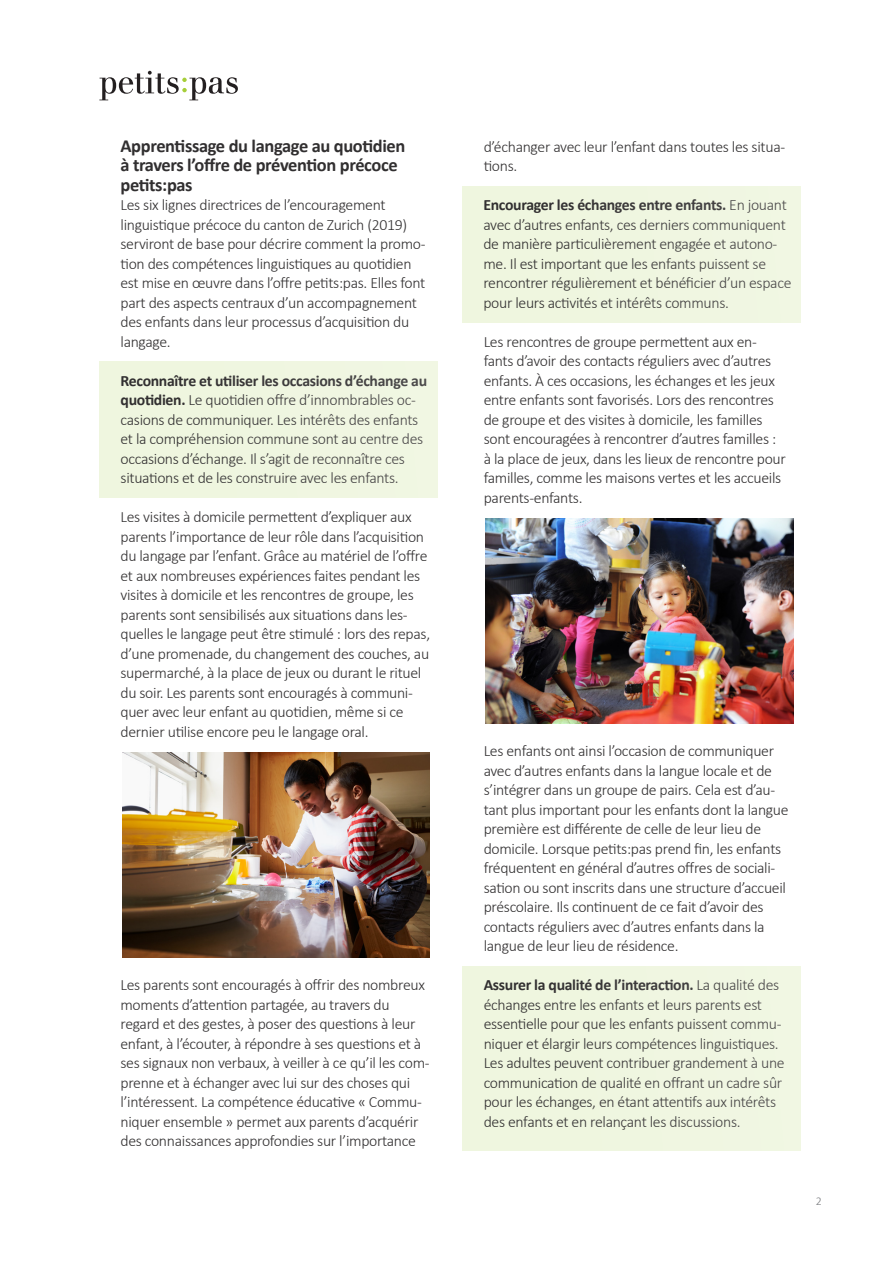
<style>
.page{position:relative;width:893px;height:1263px;background:#fff}
.page>*{position:absolute;margin:0;border:0;box-sizing:border-box;transform-origin:0 0}
._02_Lauftext_Titel{font:700 18.45px/19.5px "Calibri";letter-spacing:-.02em;color:#312f30}
._03_Lauftext{font:300 15.75px/19.5px "Calibri";letter-spacing:-.02em;color:#312f30}
.t1{font:300 12px "Calibri";color:#76787b}
.s1{font-weight:700}
</style>
<div class="page">
<img style="left:485px;top:518px;width:309px;height:205px">
<img style="left:122px;top:753px;width:307px;height:205px">
<div style="left:99px;top:361px;width:339px;height:137px;background:#eff6df"></div>
<div style="left:462px;top:186px;width:339px;height:137px;background:#eff6df"></div>
<div style="left:462px;top:966px;width:339px;height:184px;background:#eff6df"></div>
<svg style="left:99px;top:71px;width:139px;height:29px"></svg>
<p class="_02_Lauftext_Titel" style="left:120px;top:135px;width:286px">Apprentissage du langage au quotidien à travers l’offre de prévention précoce petits:pas</p>
<p class="_03_Lauftext" style="left:120px;top:195px;width:307px">Les six lignes directrices de l’encouragement linguistique précoce du canton de Zurich (2019) serviront de base pour décrire comment la promo&shy;tion des compétences linguistiques au quotidien est mise en œuvre dans l’offre petits:pas. Elles font part des aspects centraux d’un accompagnement des enfants dans leur processus d’acquisition du langage.</p>
<p class="_03_Lauftext" style="left:121px;top:370px;width:308px"><span class="s1">Reconnaître et utiliser les occasions d’échange au quotidien.</span> Le quotidien offre d’innombrables oc&shy;casions de communiquer. Les intérêts des enfants et la compréhension commune sont au centre des occasions d’échange. Il s’agit de reconnaître ces situations et de les construire avec les enfants.</p>
<p class="_03_Lauftext" style="left:120px;top:507px;width:311px">Les visites à domicile permettent d’expliquer aux parents l’importance de leur rôle dans l’acquisition du langage par l’enfant. Grâce au matériel de l’offre et aux nombreuses expériences faites pendant les visites à domicile et les rencontres de groupe, les parents sont sensibilisés aux situations dans les&shy;quelles le langage peut être stimulé : lors des repas, d’une promenade, du changement des couches, au supermarché, à la place de jeux ou durant le rituel du soir. Les parents sont encouragés à communi&shy;quer avec leur enfant au quotidien, même si ce dernier utilise encore peu le langage oral.</p>
<p class="_03_Lauftext" style="left:120px;top:975px;width:311px">Les parents sont encouragés à offrir des nombreux moments d’attention partagée, au travers du regard et des gestes, à poser des questions à leur enfant, à l’écouter, à répondre à ses questions et à ses signaux non verbaux, à veiller à ce qu’il les com&shy;prenne et à échanger avec lui sur des choses qui l’intéressent. La compétence éducative « Commu&shy;niquer ensemble » permet aux parents d’acquérir des connaissances approfondies sur l’importance</p>
<p class="_03_Lauftext" style="left:484px;top:136px;width:303px">d’échanger avec leur l’enfant dans toutes les situa&shy;tions.</p>
<p class="_03_Lauftext" style="left:483px;top:195px;width:310px"><span class="s1">Encourager les échanges entre enfants.</span> En jouant avec d’autres enfants, ces derniers communiquent de manière particulièrement engagée et autono&shy;me. Il est important que les enfants puissent se rencontrer régulièrement et bénéficier d’un espace pour leurs activités et intérêts communs.</p>
<p class="_03_Lauftext" style="left:484px;top:331px;width:304px">Les rencontres de groupe permettent aux en&shy;fants d’avoir des contacts réguliers avec d’autres enfants. À ces occasions, les échanges et les jeux entre enfants sont favorisés. Lors des rencontres de groupe et des visites à domicile, les familles sont encouragées à rencontrer d’autres familles : à la place de jeux, dans les lieux de rencontre pour familles, comme les maisons vertes et les accueils parents-enfants.</p>
<p class="_03_Lauftext" style="left:484px;top:741px;width:306px">Les enfants ont ainsi l’occasion de communiquer avec d’autres enfants dans la langue locale et de s’intégrer dans un groupe de pairs. Cela est d’au&shy;tant plus important pour les enfants dont la langue première est différente de celle de leur lieu de domicile. Lorsque petits:pas prend fin, les enfants fréquentent en général d’autres offres de sociali&shy;sation ou sont inscrits dans une structure d’accueil préscolaire. Ils continuent de ce fait d’avoir des contacts réguliers avec d’autres enfants dans la langue de leur lieu de résidence.</p>
<p class="_03_Lauftext" style="left:484px;top:975px;width:302px"><span class="s1">Assurer la qualité de l’interaction.</span> La qualité des échanges entre les enfants et leurs parents est essentielle pour que les enfants puissent commu&shy;niquer et élargir leurs compétences linguistiques.<br>Les adultes peuvent contribuer grandement à une communication de qualité en offrant un cadre sûr pour les échanges, en étant attentifs aux intérêts des enfants et en relançant les discussions.</p>
<p class="t1" style="left:816px;top:1193px;width:8px">2</p>
</div>
